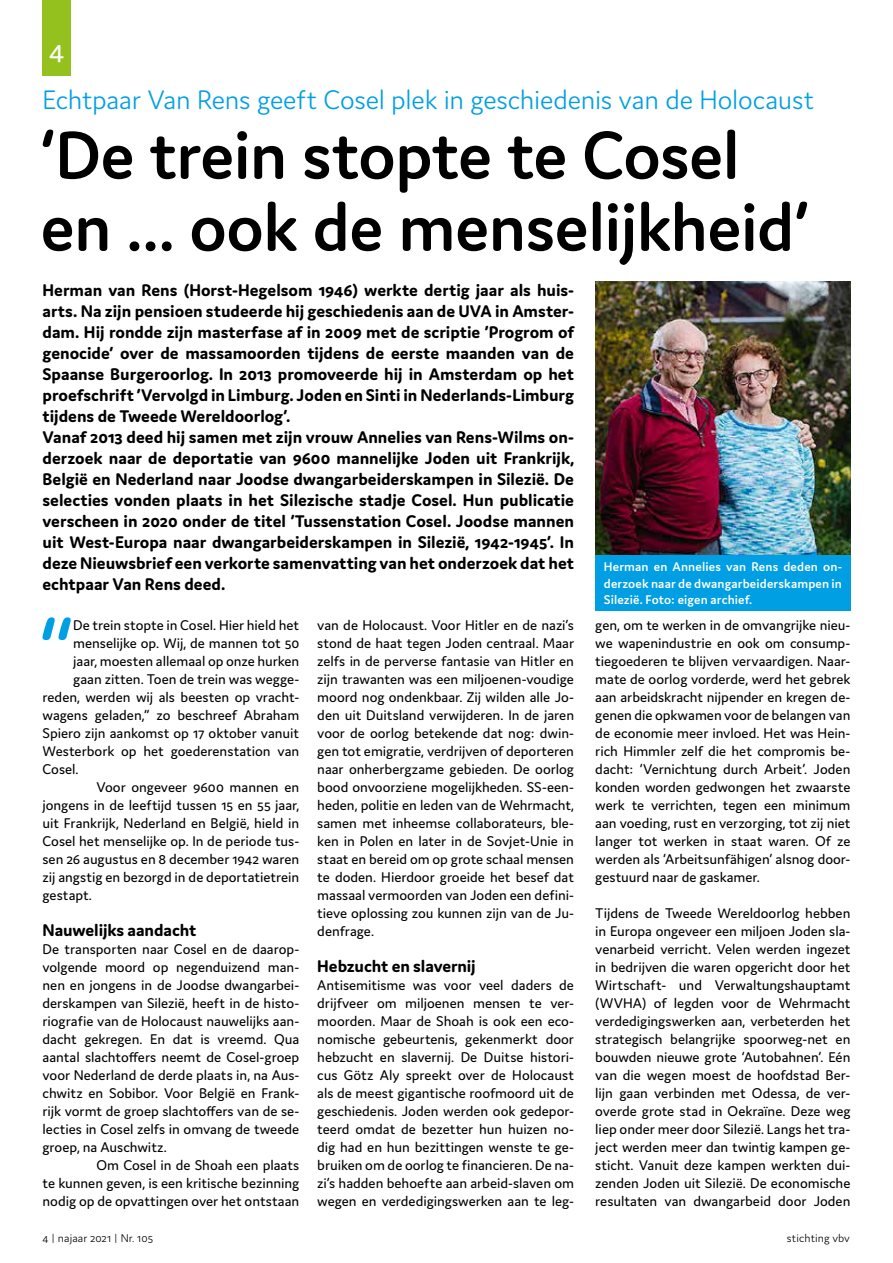
<style>
.page{position:relative;width:893px;height:1263px;background:#fff}
.page>*{position:absolute;margin:0;border:0;box-sizing:border-box;transform-origin:0 0}
.t1{font:97.5px "Domus";color:#009fe3}
.t2{font:600 72px/72px "Domus";letter-spacing:-.01em;color:#000}
.t3{font:30px "Domus";color:#fff}
.t4{font:300 28.5px "Domus";letter-spacing:-.01em;color:#009fe3}
.t5{font:700 18px/21px "Domus";color:#000}
.t6{font:15px/18px "Domus";color:#000;text-align:justify}
.t7{font:600 13.5px/16.2px "Domus";letter-spacing:.01em;color:#fff;text-align:justify}
.t8{font:300 12px "Domus";letter-spacing:.005em;color:#000}
</style>
<div class="page">
<img style="left:595px;top:282px;width:255px;height:273px">
<div style="left:595px;top:555px;width:255px;height:56px;background:#009fe3"></div>
<div style="left:43px;top:0;width:28px;height:76px;background:#95c11f"></div>
<h3 class="t3" style="left:49px;top:34px;width:17px">4</h3>
<h3 class="t4" style="left:43px;top:84px;width:773px">Echtpaar Van Rens geeft Cosel plek in geschiedenis van de Holocaust</h3>
<h2 class="t2" style="left:40px;top:118px;width:770px">‘De trein stopte te Cosel en … ook de menselijkheid’</h2>
<p class="t5" style="left:43px;top:279px;width:533px">Herman van Rens (Horst-Hegelsom 1946) werkte dertig jaar als huis&shy;arts. Na zijn pensioen studeerde hij geschiedenis aan de UVA in Amster&shy;dam. Hij rondde zijn masterfase af in 2009 met de scriptie ’Progrom of genocide’ over de massamoorden tijdens de eerste maanden van de Spaanse Burgeroorlog. In 2013 promoveerde hij in Amsterdam op het proefschrift ’Vervolgd in Limburg. Joden en Sinti in Nederlands-Limburg tijdens de Tweede Wereldoorlog’.<br>Vanaf 2013 deed hij samen met zijn vrouw Annelies van Rens-Wilms on&shy;derzoek naar de deportatie van 9600 mannelijke Joden uit Frankrijk, België en Nederland naar Joodse dwangarbeiderskampen in Silezië. De selecties vonden plaats in het Silezische stadje Cosel. Hun publicatie verscheen in 2020 onder de titel ’Tussenstation Cosel. Joodse mannen uit West-Europa naar dwangarbeiderskampen in Silezië, 1942-1945’. In deze Nieuwsbrief een verkorte samenvatting van het onderzoek dat het echtpaar Van Rens deed.</p>
<h1 class="t1" style="left:39px;top:599px;width:36px">“</h1>
<p class="t6" style="left:73px;top:616px;width:228px">De trein stopte in Cosel. Hier hield het</p>
<p class="t6" style="left:73px;top:634px;width:228px">menselijke op. Wij, de mannen tot 50</p>
<p class="t6" style="left:73px;top:652px;width:228px">jaar, moesten allemaal op onze hurken</p>
<p class="t6" style="left:73px;top:670px;width:228px">gaan zitten. Toen de trein was wegge-</p>
<p class="t6" style="left:43px;top:688px;width:258px">reden, werden wij als beesten op vracht-</p>
<p class="t6" style="left:43px;top:706px;width:258px">wagens geladen,” zo beschreef Abraham</p>
<p class="t6" style="left:43px;top:724px;width:258px">Spiero zijn aankomst op 17 oktober vanuit</p>
<p class="t6" style="left:43px;top:742px;width:258px">Westerbork op het goederenstation van</p>
<p class="t6" style="left:43px;top:760px;width:38px">Cosel.</p>
<p class="t6" style="left:97px;top:778px;width:204px">Voor ongeveer 9600 mannen en</p>
<p class="t6" style="left:43px;top:796px;width:258px">jongens in de leeftijd tussen 15 en 55 jaar,</p>
<p class="t6" style="left:43px;top:814px;width:258px">uit Frankrijk, Nederland en België, hield in</p>
<p class="t6" style="left:43px;top:832px;width:258px">Cosel het menselijke op. In de periode tus-</p>
<p class="t6" style="left:43px;top:850px;width:258px">sen 26 augustus en 8 december 1942 waren</p>
<p class="t6" style="left:43px;top:868px;width:258px">zij angstig en bezorgd in de deportatietrein</p>
<p class="t6" style="left:43px;top:886px;width:51px">gestapt.</p>
<p class="t5" style="left:43px;top:919px;width:155px">Nauwelijks aandacht</p>
<p class="t6" style="left:43px;top:940px;width:258px">De transporten naar Cosel en de daarop&shy;volgende moord op negenduizend man&shy;nen en jongens in de Joodse dwangarbei&shy;derskampen van Silezië, heeft in de histo&shy;riografie van de Holocaust nauwelijks aan&shy;dacht gekregen. En dat is vreemd. Qua aantal slachtoffers neemt de Cosel-groep voor Nederland de derde plaats in, na Aus&shy;chwitz en Sobibor. Voor België en Frank&shy;rijk vormt de groep slachtoffers van de se&shy;lecties in Cosel zelfs in omvang de tweede groep, na Auschwitz.</p>
<p class="t6" style="left:43px;top:1156px;width:258px;text-indent:54px">Om Cosel in de Shoah een plaats te kunnen geven, is een kritische bezinning nodig op de opvattingen over het ontstaan</p>
<p class="t6" style="left:317px;top:616px;width:258px">van de Holocaust. Voor Hitler en de nazi’s stond de haat tegen Joden centraal. Maar zelfs in de perverse fantasie van Hitler en zijn trawanten was een miljoenen-voudige moord nog ondenkbaar. Zij wilden alle Jo&shy;den uit Duitsland verwijderen. In de jaren voor de oorlog betekende dat nog: dwin&shy;gen tot emigratie, verdrijven of deporteren naar onherbergzame gebieden. De oorlog bood onvoorziene mogelijkheden. SS-een&shy;heden, politie en leden van de Wehrmacht, samen met inheemse collaborateurs, ble&shy;ken in Polen en later in de Sovjet-Unie in staat en bereid om op grote schaal mensen te doden. Hierdoor groeide het besef dat massaal vermoorden van Joden een defini&shy;tieve oplossing zou kunnen zijn van de Ju&shy;denfrage.</p>
<p class="t5" style="left:317px;top:955px;width:160px">Hebzucht en slavernij</p>
<p class="t6" style="left:317px;top:976px;width:258px">Antisemitisme was voor veel daders de drijfveer om miljoenen mensen te ver&shy;moorden. Maar de Shoah is ook een eco&shy;nomische gebeurtenis, gekenmerkt door hebzucht en slavernij. De Duitse histori&shy;cus Götz Aly spreekt over de Holocaust als de meest gigantische roofmoord uit de geschiedenis. Joden werden ook gedepor&shy;teerd omdat de bezetter hun huizen no&shy;dig had en hun bezittingen wenste te ge&shy;bruiken om de oorlog te financieren. De na&shy;zi’s hadden behoefte aan arbeid-slaven om wegen en verdedigingswerken aan te leg-</p>
<p class="t7" style="left:604px;top:559px;width:240px">Herman en Annelies van Rens deden on&shy;derzoek naar de dwangarbeiderskampen in Silezië. Foto: eigen archief.</p>
<p class="t6" style="left:595px;top:616px;width:257px">gen, om te werken in de omvangrijke nieu&shy;we wapenindustrie en ook om consump&shy;tiegoederen te blijven vervaardigen. Naar&shy;mate de oorlog vorderde, werd het gebrek aan arbeidskracht nijpender en kregen de&shy;genen die opkwamen voor de belangen van de economie meer invloed. Het was Hein&shy;rich Himmler zelf die het compromis be&shy;dacht: ‘Vernichtung durch Arbeit’. Joden konden worden gedwongen het zwaarste werk te verrichten, tegen een minimum aan voeding, rust en verzorging, tot zij niet langer tot werken in staat waren. Of ze werden als ‘Arbeitsunfähigen’ alsnog door&shy;gestuurd naar de gaskamer.</p>
<p class="t6" style="left:595px;top:904px;width:257px">Tijdens de Tweede Wereldoorlog hebben in Europa ongeveer een miljoen Joden sla&shy;venarbeid verricht. Velen werden ingezet in bedrijven die waren opgericht door het Wirtschaft- und Verwaltungshauptamt (WVHA) of legden voor de Wehrmacht verdedigingswerken aan, verbeterden het strategisch belangrijke spoorweg-net en bouwden nieuwe grote ‘Autobahnen’. Eén van die wegen moest de hoofdstad Ber&shy;lijn gaan verbinden met Odessa, de ver&shy;overde grote stad in Oekraïne. Deze weg liep onder meer door Silezië. Langs het tra&shy;ject werden meer dan twintig kampen ge&shy;sticht. Vanuit deze kampen werkten dui&shy;zenden Joden uit Silezië. De economische resultaten van dwangarbeid door Joden</p>
<p class="t8" style="left:43px;top:1232px;width:112px">4 | najaar 2021 | Nr. 105</p>
<p class="t8" style="left:787px;top:1232px;width:65px">stichting vbv</p>
</div>
